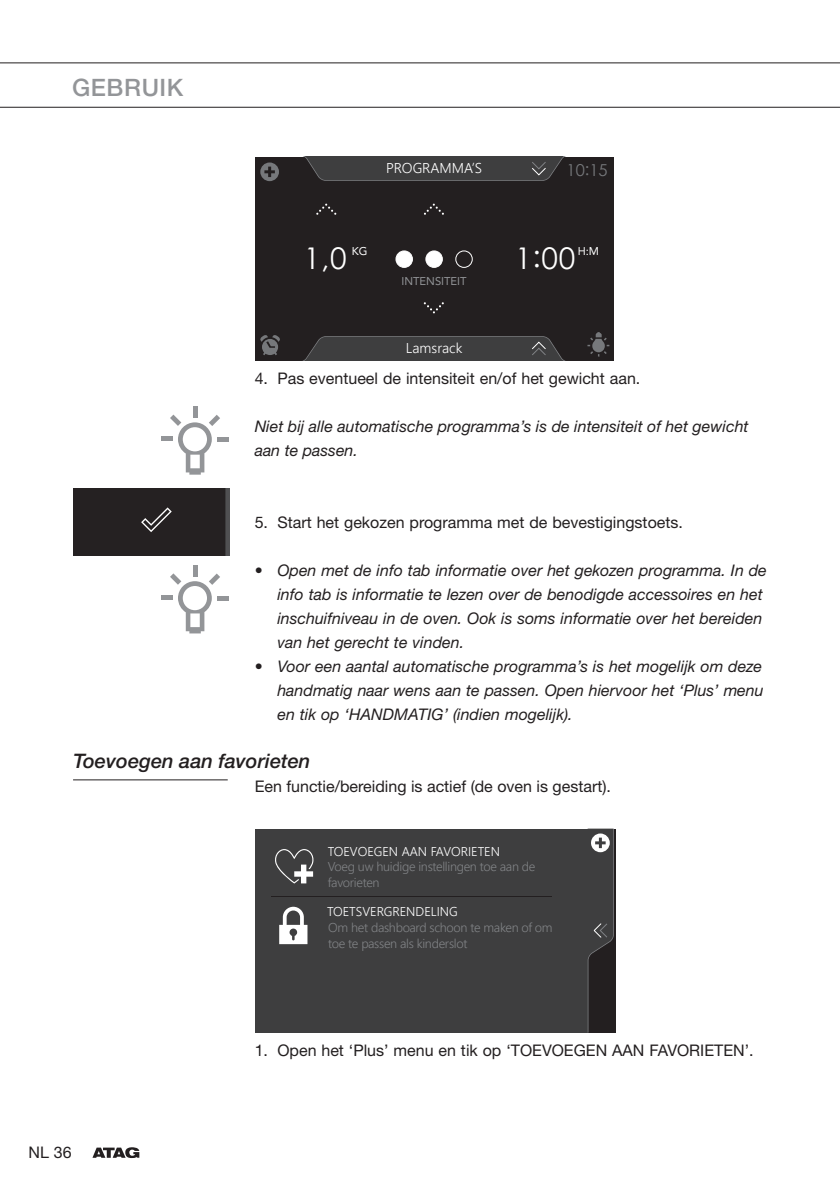
<style>
.page{position:relative;width:840px;height:1191px;background:#fff}
.page>*{position:absolute;margin:0;border:0;box-sizing:border-box;transform-origin:0 0}
.t1{font:29.8px "Century Gothic";color:#fff}
.t2{font:500 24px "Helvetica Neue";letter-spacing:.025em;color:#939598}
.t3{font:italic 500 20px "Helvetica Neue LTW1 G";color:#231f20}
.t4{font:16.4px "Century Gothic";color:#76787b}
.t5{font:italic 16px/24px "Helvetica Neue";color:#231f20}
.t6{font:16px "Helvetica Neue";color:#231f20}
.t7{font:300 14.2px "Segoe UI";color:#fff}
.t8{font:300 12.8px/15.8px "Segoe UI";letter-spacing:-.025em;color:#808285}
.t9{font:300 12.8px "Segoe UI";color:#fff}
.t10{font:11.2px "Avenir";color:#939598}
.t11{font:11.2px "Avenir";color:#fff}
.s1{font-style:normal}
</style>
<div class="page">
<hr style="left:0;top:62px;width:839px;height:1px;background:#231f20">
<hr style="left:0;top:107px;width:839px;height:1px;background:#231f20">
<svg style="left:92px;top:1147px;width:47px;height:11px"></svg>
<hr style="left:73px;top:779px;width:154px;height:1px;background:#231f20">
<div style="left:255px;top:157px;width:358px;height:203px;background:#231f20"></div>
<div style="left:425px;top:251px;width:17px;height:16px;background:#fff;border-radius:50%"></div>
<div style="left:425px;top:250px;width:17px;height:18px;border:1px solid #fff;border-radius:50%"></div>
<div style="left:396px;top:251px;width:16px;height:16px;background:#fff;border-radius:50%"></div>
<div style="left:395px;top:250px;width:17px;height:18px;border:1px solid #fff;border-radius:50%"></div>
<div style="left:455px;top:250px;width:17px;height:18px;border:1px solid #fff;border-radius:50%"></div>
<svg style="left:260px;top:332px;width:350px;height:28px"></svg>
<svg style="left:260px;top:157px;width:304px;height:24px"></svg>
<svg style="left:423px;top:302px;width:20px;height:11px"></svg>
<svg style="left:424px;top:204px;width:19px;height:11px"></svg>
<svg style="left:316px;top:204px;width:20px;height:11px"></svg>
<div style="left:255px;top:828px;width:332px;height:204px;background:#3e3e3f"></div>
<hr style="left:271px;top:896px;width:280px;height:1px;background:#231f20">
<svg style="left:587px;top:828px;width:26px;height:204px;background:#3d3c3d"></svg>
<svg style="left:279px;top:906px;width:28px;height:38px"></svg>
<svg style="left:275px;top:849px;width:39px;height:34px"></svg>
<div style="left:192px;top:406px;width:5px;height:11px;background:#939598"></div>
<div style="left:162px;top:436px;width:11px;height:5px;background:#939598"></div>
<div style="left:217px;top:437px;width:11px;height:5px;background:#939598"></div>
<svg style="left:170px;top:414px;width:50px;height:60px"></svg>
<div style="left:73px;top:488px;width:156px;height:67px;background:#252122"></div>
<div style="left:192px;top:565px;width:5px;height:11px;background:#939598"></div>
<div style="left:162px;top:595px;width:11px;height:5px;background:#939598"></div>
<hr style="left:217px;top:596px;width:11px;height:4px;background:#939598">
<svg style="left:170px;top:573px;width:50px;height:60px"></svg>
<h2 class="t2" style="left:72px;top:73px;width:113px">GEBRUIK</h2>
<p class="t7" style="left:386px;top:157px;width:98px">PROGRAMMA’S</p>
<p class="t4" style="left:566px;top:159px;width:42px">10:15</p>
<h1 class="t1" style="left:304px;top:237px;width:44px">1,0</h1>
<p class="t11" style="left:351px;top:244px;width:17px">KG</p>
<p class="t10" style="left:401px;top:274px;width:66px">INTENSITEIT</p>
<p class="t7" style="left:405px;top:337px;width:58px">Lamsrack</p>
<h1 class="t1" style="left:514px;top:237px;width:62px">1:00</h1>
<p class="t11" style="left:577px;top:244px;width:23px">H:M</p>
<p class="t6" style="left:254px;top:369px;width:387px">4. Pas eventueel de intensiteit en/of het gewicht aan.</p>
<p class="t5" style="left:254px;top:414px;width:495px">Niet bij alle automatische programma’s is de intensiteit of het gewicht aan te passen.</p>
<p class="t6" style="left:254px;top:513px;width:429px">5. Start het gekozen programma met de bevestigingstoets.</p>
<p class="t5" style="left:277px;top:558px;width:490px;text-indent:-23px"><span class="s1">•</span> Open met de info tab informatie over het gekozen programma. In de info tab is informatie te lezen over de benodigde accessoires en het inschuifniveau in de oven. Ook is soms informatie over het bereiden van het gerecht te vinden.</p>
<p class="t5" style="left:277px;top:654px;width:487px;text-align:justify;text-indent:-23px">• Voor een aantal automatische programma’s is het mogelijk om deze handmatig naar wens aan te passen. Open hiervoor het ‘Plus’ menu en tik op ‘HANDMATIG’ (indien mogelijk).</p>
<p class="t3" style="left:73px;top:749px;width:238px">Toevoegen aan favorieten</p>
<p class="t6" style="left:254px;top:777px;width:357px">Een functie/bereiding is actief (de oven is gestart).</p>
<p class="t9" style="left:328px;top:841px;width:173px">TOEVOEGEN AAN FAVORIETEN</p>
<p class="t8" style="left:328px;top:858px;width:209px">Voeg uw huidige instellingen toe aan de favorieten</p>
<p class="t8" style="left:328px;top:919px;width:226px">Om het dashboard schoon te maken of om toe te passen als kinderslot</p>
<p class="t9" style="left:327px;top:900px;width:132px">TOETSVERGRENDELING</p>
<p class="t6" style="left:29px;top:1143px;width:45px">NL 36</p>
<p class="t6" style="left:254px;top:1041px;width:500px">1. Open het ‘Plus’ menu en tik op ‘TOEVOEGEN AAN FAVORIETEN’.</p>
</div>
